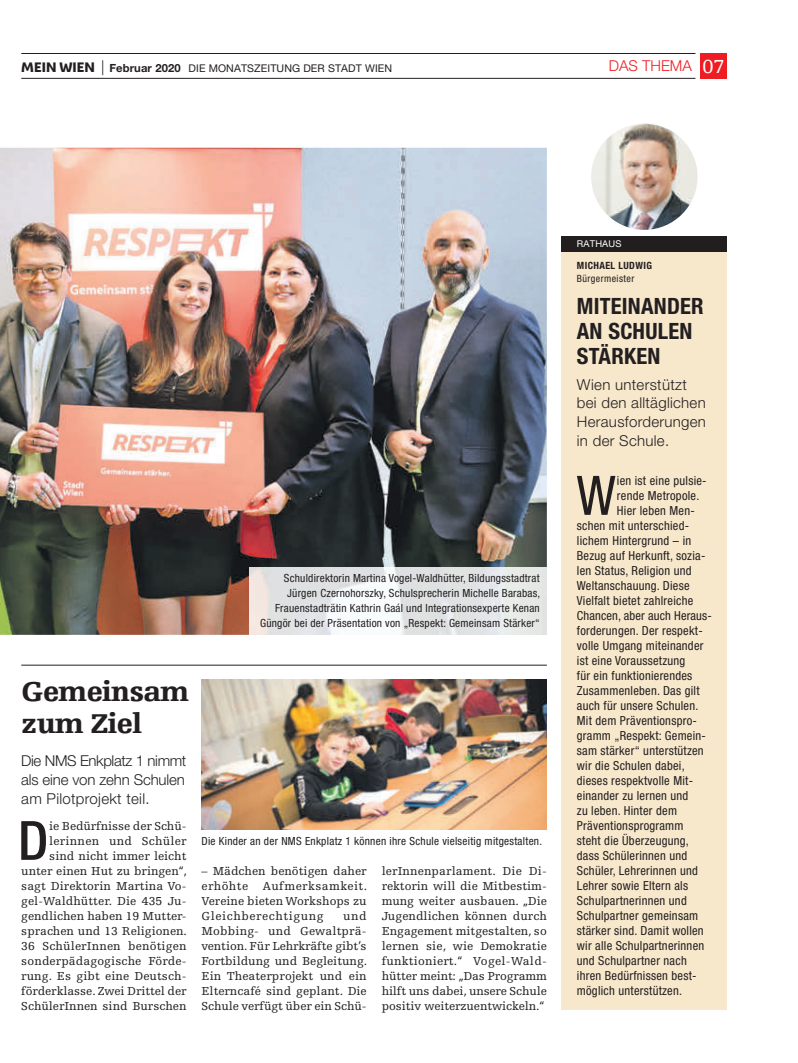
<style>
.page{position:relative;width:798px;height:1063px;background:#fff}
.page>*{position:absolute;margin:0;border:0;box-sizing:border-box;transform-origin:0 0}
.t1{font:condensed 54.5px "Helvetica Neue LT Pro";color:#231f20}
.t2{font:500 condensed 54.25px "Helvetica Neue LT Pro";color:#231f20}
.t3{font:900 28.75px/32.5px "Egyptienne FLT Std";letter-spacing:-.02em;color:#231f20}
.t4{font:700 condensed 22.5px/25px "Helvetica Neue LT Pro";letter-spacing:.01em;color:#231f20}
.t5{font:300 15px/18.8px "Helvetica Neue LT Pro";letter-spacing:.02em;color:#231f20}
.t6{font:300 15px "Helvetica Neue LT Pro";color:#ee1d23}
.t7{font:condensed 12.5px "Helvetica Neue LT Pro";letter-spacing:.02em;color:#231f20}
.t8{font:12.25px/15px "Egyptienne FLT Std";color:#231f20;text-align:justify}
.t9{font:condensed 11.25px/15px "Helvetica Neue LT Pro";letter-spacing:.02em;color:#231f20;text-align:right}
.t10{font:10.62px "Helvetica Neue LT Pro";letter-spacing:.01em;color:#231f20}
.t11{font:700 condensed 10px "Helvetica Neue LT Pro";letter-spacing:.04em;color:#231f20}
.t12{font:condensed 10px "Helvetica Neue LT Pro";letter-spacing:.04em;color:#231f20}
.t13{font:9.38px "Helvetica Neue LT Pro";letter-spacing:.02em;color:#fff}
.s1{font-family:"Wiener Melange";font-weight:800;font-size:12.75px}
.s2{font-weight:300;font-size:15px}
.s3{font-weight:700;font-size:11.25px}
.s4{font-family:"Egyptienne FLT Std";font-weight:400;font-size:20px;color:#fff}
</style>
<div class="page">
<div style="left:699px;top:53px;width:27px;height:26px;background:#ee1d23"></div>
<hr style="left:21px;top:53px;width:674px;height:1px;background:#231f20">
<hr style="left:21px;top:78px;width:674px;height:1px;background:#231f20">
<img style="left:0;top:148px;width:546px;height:487px">
<img style="left:249px;top:567px;width:297px;height:68px">
<hr style="left:21px;top:665px;width:525px;height:1px;background:#231f20">
<div style="left:561px;top:245px;width:165px;height:765px;background:#f7e8cc"></div>
<div style="left:561px;top:236px;width:165px;height:15px;background:#221e20"></div>
<img style="left:201px;top:680px;width:345px;height:150px">
<img style="left:591px;top:124px;width:106px;height:106px;border-radius:50%">
<p class="t10" style="left:21px;top:64px;width:372px"><span class="s1">MEIN WIEN</span> <span class="s2">|</span> <span class="s3">Februar 2020</span> DIE MONATSZEITUNG DER STADT WIEN</p>
<p class="t6" style="left:608px;top:61px;width:117px">DAS THEMA <span class="s4">07</span></p>
<p class="t9" style="left:260px;top:572px;width:281px">Schuldirektorin Martina Vogel-Waldhütter, Bildungsstadtrat Jürgen Czernohorszky, Schulsprecherin Michelle Barabas, Frauenstadträtin Kathrin Gaál und Integrationsexperte Kenan Güngör bei der Präsentation von „Respekt: Gemeinsam Stärker“</p>
<h3 class="t3" style="left:21px;top:677px;width:169px">Gemeinsam zum Ziel</h3>
<p class="t5" style="left:21px;top:753px;width:167px;text-align:justify">Die NMS Enkplatz 1 nimmt als eine von zehn Schulen am Pilotprojekt teil.</p>
<h2 class="t2" style="left:18px;top:821px;width:32px">D</h2>
<p class="t8" style="left:21px;top:819px;width:167px;text-align:right">ie Bedürfnisse der Schü&shy;lerinnen und Schüler<br>sind nicht immer leicht unter einen Hut zu bringen“, sagt Direktorin Martina Vo&shy;gel-Waldhütter. Die 435 Ju&shy;gendlichen haben 19 Mutter&shy;sprachen und 13 Religionen.<br>36 SchülerInnen benötigen sonderpädagogische Förde&shy;rung. Es gibt eine Deutsch&shy;förderklasse. Zwei Drittel der<br>SchülerInnen sind Burschen</p>
<p class="t9" style="left:201px;top:834px;width:342px">Die Kinder an der NMS Enkplatz 1 können ihre Schule vielseitig mitgestalten.</p>
<p class="t8" style="left:201px;top:864px;width:167px">– Mädchen benötigen daher erhöhte Aufmerksamkeit.<br>Vereine bieten Workshops zu Gleichberechtigung</p>
<p class="t8" style="left:201px;top:909px;width:167px;text-indent:142px">und Mobbing- und Gewaltprä&shy;vention. Für Lehrkräfte gibt’s Fortbildung und Begleitung.<br>Ein Theaterprojekt und ein Elterncafé sind geplant. Die Schule verfügt über ein Schü-</p>
<p class="t8" style="left:381px;top:864px;width:167px">lerInnenparlament. Die Di&shy;rektorin will die Mitbestim&shy;mung weiter ausbauen. „Die Jugendlichen können durch Engagement mitgestalten, so lernen sie, wie Demokratie funktioniert.“ Vogel-Wald&shy;hütter meint: „Das Programm hilft uns dabei, unsere Schule positiv weiterzuentwickeln.“</p>
<p class="t13" style="left:576px;top:240px;width:46px">RATHAUS</p>
<p class="t11" style="left:576px;top:262px;width:76px">MICHAEL LUDWIG</p>
<p class="t12" style="left:576px;top:274px;width:59px">Bürgermeister</p>
<h3 class="t4" style="left:576px;top:295px;width:128px">MITEINANDER<br>AN SCHULEN<br>STÄRKEN</h3>
<p class="t5" style="left:576px;top:376px;width:131px">Wien unterstützt bei den alltäglichen<br>Herausforderungen in der Schule.</p>
<h1 class="t1" style="left:576px;top:476px;width:41px">W</h1>
<p class="t7" style="left:616px;top:476px;width:91px">ien ist eine pulsie-</p>
<p class="t7" style="left:616px;top:491px;width:84px">rende Metropole.</p>
<p class="t7" style="left:616px;top:506px;width:79px">Hier leben Men-</p>
<p class="t7" style="left:576px;top:521px;width:114px">schen mit unterschied-</p>
<p class="t7" style="left:576px;top:536px;width:116px">lichem Hintergrund – in</p>
<p class="t7" style="left:576px;top:551px;width:130px">Bezug auf Herkunft, sozia-</p>
<p class="t7" style="left:576px;top:566px;width:116px">len Status, Religion und</p>
<p class="t7" style="left:576px;top:581px;width:114px">Weltanschauung. Diese</p>
<p class="t7" style="left:576px;top:596px;width:118px">Vielfalt bietet zahlreiche</p>
<p class="t7" style="left:576px;top:611px;width:136px">Chancen, aber auch Heraus-</p>
<p class="t7" style="left:576px;top:626px;width:127px">forderungen. Der respekt-</p>
<p class="t7" style="left:576px;top:641px;width:128px">volle Umgang miteinander</p>
<p class="t7" style="left:576px;top:656px;width:110px">ist eine Voraussetzung</p>
<p class="t7" style="left:576px;top:671px;width:117px">für ein funktionierendes</p>
<p class="t7" style="left:576px;top:686px;width:124px">Zusammenleben. Das gilt</p>
<p class="t7" style="left:576px;top:701px;width:123px">auch für unsere Schulen.</p>
<p class="t7" style="left:576px;top:716px;width:121px">Mit dem Präventionspro-</p>
<p class="t7" style="left:576px;top:731px;width:131px">gramm „Respekt: Gemein-</p>
<p class="t7" style="left:576px;top:746px;width:128px">sam stärker“ unterstützen</p>
<p class="t7" style="left:576px;top:761px;width:109px">wir die Schulen dabei,</p>
<p class="t7" style="left:576px;top:776px;width:118px">dieses respektvolle Mit-</p>
<p class="t7" style="left:576px;top:791px;width:113px">einander zu lernen und</p>
<p class="t7" style="left:576px;top:806px;width:102px">zu leben. Hinter dem</p>
<p class="t7" style="left:576px;top:821px;width:108px">Präventionsprogramm</p>
<p class="t7" style="left:576px;top:836px;width:113px">steht die Überzeugung,</p>
<p class="t7" style="left:576px;top:851px;width:112px">dass Schülerinnen und</p>
<p class="t7" style="left:576px;top:866px;width:122px">Schüler, Lehrerinnen und</p>
<p class="t7" style="left:576px;top:881px;width:113px">Lehrer sowie Eltern als</p>
<p class="t7" style="left:576px;top:896px;width:111px">Schulpartnerinnen und</p>
<p class="t7" style="left:576px;top:911px;width:123px">Schulpartner gemeinsam</p>
<p class="t7" style="left:576px;top:926px;width:128px">stärker sind. Damit wollen</p>
<p class="t7" style="left:576px;top:941px;width:129px">wir alle Schulpartnerinnen</p>
<p class="t7" style="left:576px;top:956px;width:111px">und Schulpartner nach</p>
<p class="t7" style="left:576px;top:971px;width:121px">ihren Bedürfnissen best-</p>
<p class="t7" style="left:576px;top:986px;width:107px">möglich unterstützen.</p>
</div>
